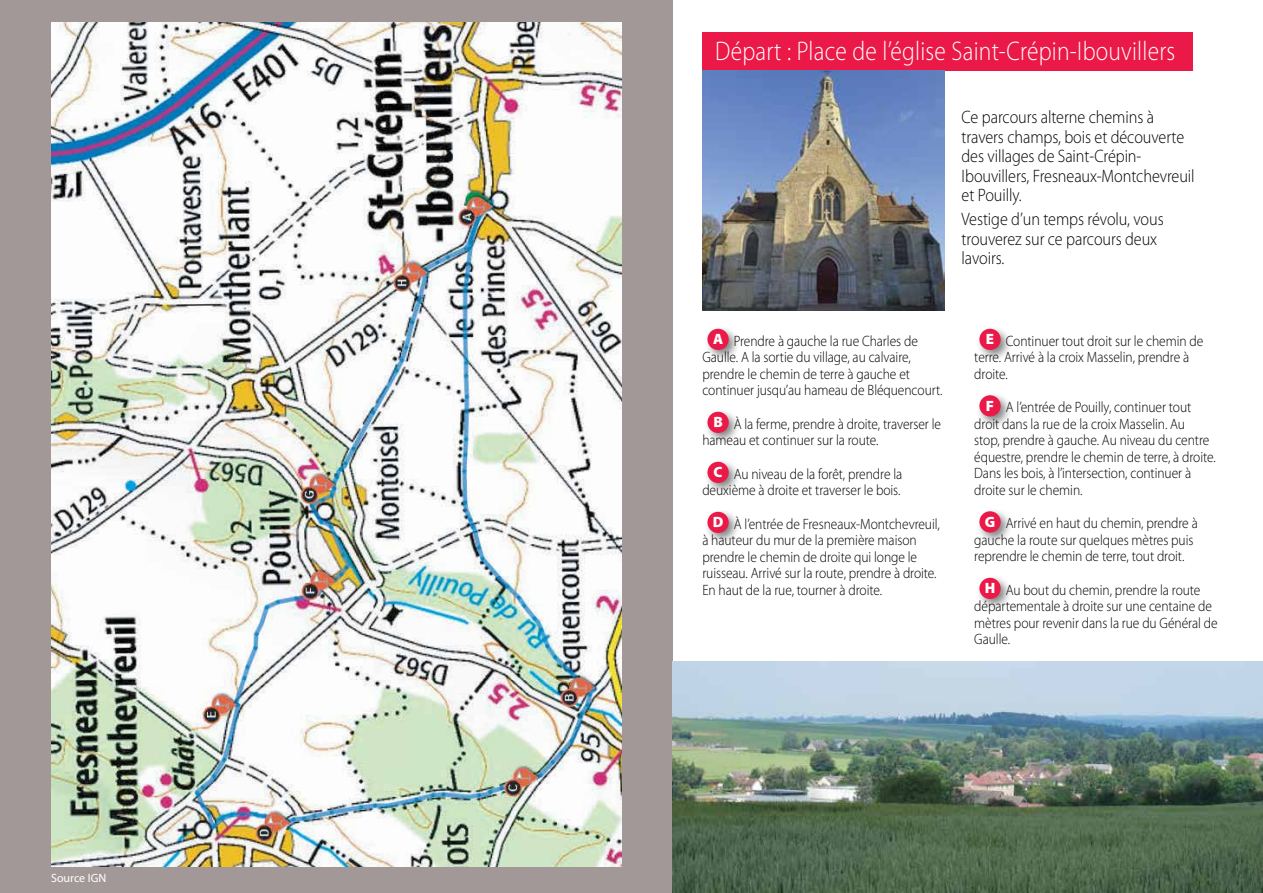
<style>
.page{position:relative;width:1263px;height:893px;background:#fff}
.page>*{position:absolute;margin:0;border:0;box-sizing:border-box;transform-origin:0 0}
.t1{font:300 27px "Myriad Pro";letter-spacing:.01em;color:#fff;scale:.87 1}
.t2{font:300 18px/19.5px "Myriad Pro";letter-spacing:-.005em;color:#000;scale:.9 1}
.t3{font:300 15px/16.5px "Myriad Pro";letter-spacing:-.005em;color:#000;scale:.9 1}
.t4{font:12px "Myriad Pro";color:#fff}
.s1{font-weight:900;color:#fff}
</style>
<div class="page">
<div style="left:0;top:0;width:673px;height:893px;background:#a29897"></div>
<div style="left:704px;top:325px;width:37px;height:37px;background:#000;opacity:.5"></div>
<div style="left:707px;top:329px;width:22px;height:21px;background:#eb1947;border-radius:50%"></div>
<div style="left:704px;top:408px;width:37px;height:37px;background:#000;opacity:.5"></div>
<div style="left:707px;top:412px;width:22px;height:21px;background:#eb1947;border-radius:50%"></div>
<div style="left:704px;top:458px;width:37px;height:37px;background:#000;opacity:.5"></div>
<div style="left:707px;top:462px;width:22px;height:21px;background:#eb1947;border-radius:50%"></div>
<div style="left:704px;top:508px;width:37px;height:37px;background:#000;opacity:.5"></div>
<div style="left:707px;top:512px;width:22px;height:21px;background:#eb1947;border-radius:50%"></div>
<div style="left:976px;top:325px;width:37px;height:37px;background:#000;opacity:.5"></div>
<div style="left:979px;top:329px;width:22px;height:21px;background:#eb1947;border-radius:50%"></div>
<div style="left:976px;top:391px;width:37px;height:38px;background:#000;opacity:.5"></div>
<div style="left:979px;top:395px;width:22px;height:21px;background:#eb1947;border-radius:50%"></div>
<div style="left:976px;top:507px;width:37px;height:38px;background:#000;opacity:.5"></div>
<div style="left:979px;top:511px;width:22px;height:21px;background:#eb1947;border-radius:50%"></div>
<div style="left:976px;top:574px;width:37px;height:37px;background:#000;opacity:.5"></div>
<div style="left:979px;top:578px;width:22px;height:21px;background:#eb1947;border-radius:50%"></div>
<div style="left:702px;top:32px;width:491px;height:39px;background:#eb1947"></div>
<img style="left:673px;top:662px;width:590px;height:231px">
<img style="left:51px;top:23px;width:570px;height:843px">
<img style="left:702px;top:71px;width:243px;height:239px">
<p class="t4" style="left:51px;top:871px;width:57px">Source IGN</p>
<h1 class="t1" style="left:715px;top:37px;width:530px">Départ : Place de l’église Saint-Crépin-Ibouvillers</h1>
<p class="t2" style="left:961px;top:108px;width:260px">Ce parcours alterne chemins à travers champs, bois et découverte des villages de Saint-Crépin-<br>Ibouvillers, Fresneaux-Montchevreuil et Pouilly.</p>
<p class="t2" style="left:961px;top:210px;width:226px">Vestige d’un temps révolu, vous trouverez sur ce parcours deux lavoirs.</p>
<p class="t3" style="left:702px;top:332px;width:268px;text-indent:11px"><span class="s1">A</span> Prendre à gauche la rue Charles de Gaulle. A la sortie du village, au calvaire, prendre le chemin de terre à gauche et continuer jusqu’au hameau de Bléquencourt.</p>
<p class="t3" style="left:702px;top:415px;width:267px;text-indent:11px"><span class="s1">B</span> À la ferme, prendre à droite, traverser le hameau et continuer sur la route.</p>
<p class="t3" style="left:702px;top:465px;width:224px;text-align:right"><span class="s1">C</span> Au niveau de la forêt, prendre la deuxième à droite et traverser le bois.</p>
<p class="t3" style="left:702px;top:515px;width:265px;text-indent:10px"><span class="s1">D</span> À l’entrée de Fresneaux-Montchevreuil, à hauteur du mur de la première maison prendre le chemin de droite qui longe le ruisseau. Arrivé sur la route, prendre à droite.<br>En haut de la rue, tourner à droite.</p>
<p class="t3" style="left:974px;top:332px;width:256px;text-indent:12px"><span class="s1">E</span> Continuer tout droit sur le chemin de terre. Arrivé à la croix Masselin, prendre à droite.</p>
<p class="t3" style="left:974px;top:399px;width:270px;text-indent:12px"><span class="s1">F</span> A l’entrée de Pouilly, continuer tout droit dans la rue de la croix Masselin. Au<br>stop, prendre à gauche. Au niveau du centre équestre, prendre le chemin de terre, à droite.<br>Dans les bois, à l’intersection, continuer à droite sur le chemin.</p>
<p class="t3" style="left:974px;top:515px;width:250px;text-indent:11px"><span class="s1">G</span> Arrivé en haut du chemin, prendre à gauche la route sur quelques mètres puis reprendre le chemin de terre, tout droit.</p>
<p class="t3" style="left:974px;top:581px;width:272px;text-indent:10px"><span class="s1">H</span> Au bout du chemin, prendre la route départementale à droite sur une centaine de mètres pour revenir dans la rue du Général de<br>Gaulle.</p>
</div>
